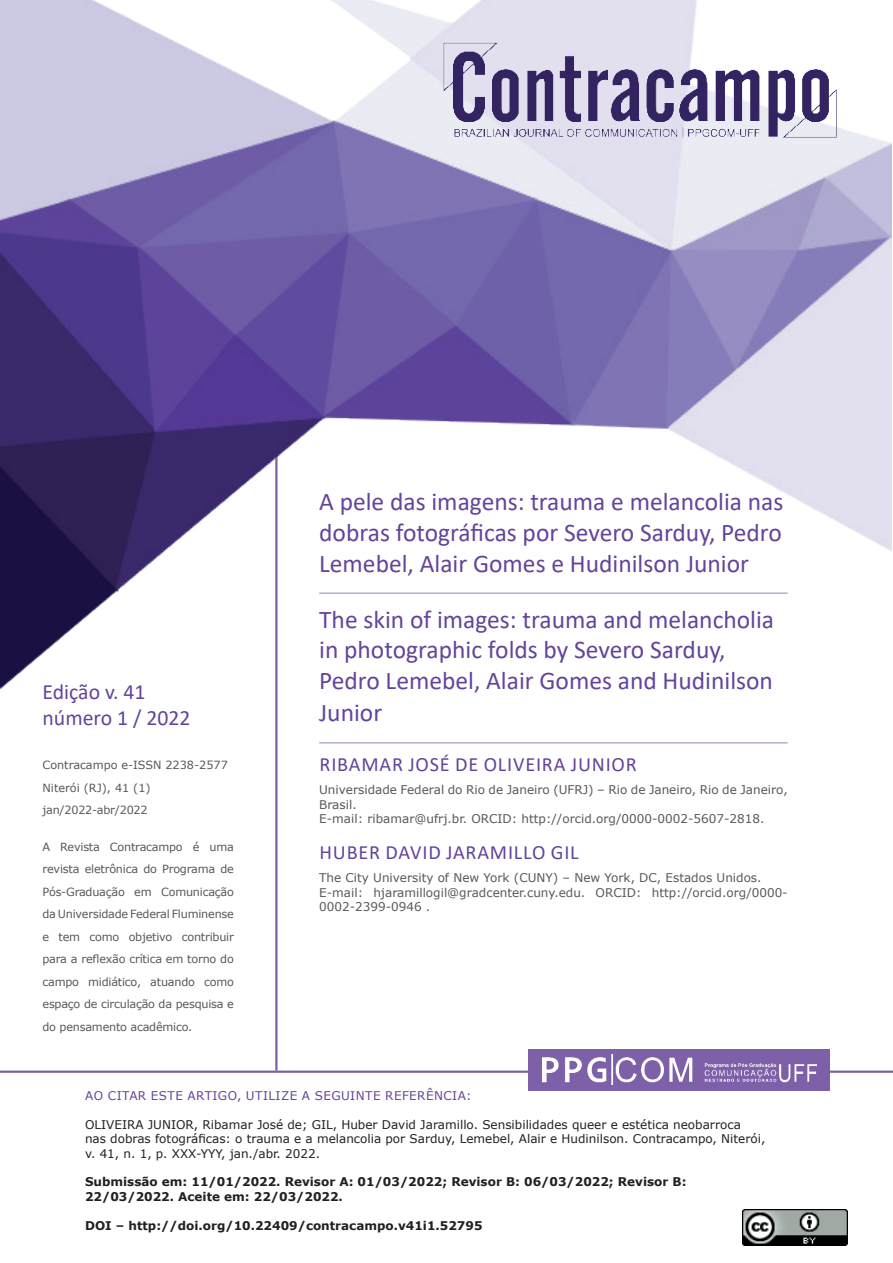
<style>
.page{position:relative;width:893px;height:1263px;background:#fff}
.page>*{position:absolute;margin:0;border:0;box-sizing:border-box;transform-origin:0 0}
.t1{font:25.5px/31.2px "Calibri";color:#63449b;text-align:justify}
.t2{font:21.75px/26.1px "Calibri";color:#63449b}
.t3{font:20.25px "Calibri";letter-spacing:.04em;color:#63449b}
.t4{font:12px/14.4px "Verdana";color:#57585a}
.t5{font:12px/14.4px "Verdana";color:#231f20}
.t6{font:700 12px/14.4px "Verdana";color:#231f20}
.t7{font:12px "Verdana";letter-spacing:.035em;color:#63449b}
.t8{font:11.25px/22.5px "Verdana";letter-spacing:-.02em;color:#57585a;text-align:justify}
.t9{font:11.25px/22.5px "Verdana";color:#57585a}
</style>
<div class="page">
<hr style="left:275px;top:453px;width:3px;height:617px;background:#7e60a9">
<img style="left:0;top:0;width:891px;height:709px">
<hr style="left:0;top:1070px;width:893px;height:3px;background:#7e60a9">
<div style="left:528px;top:1049px;width:302px;height:41px;background:#7e60a9"></div>
<img style="left:542px;top:1054px;width:275px;height:31px">
<img style="left:427px;top:28px;width:420px;height:120px">
<img style="left:742px;top:1209px;width:105px;height:37px">
<hr style="left:319px;top:593px;width:469px;height:1px;background:#9c80ba">
<hr style="left:319px;top:742px;width:469px;height:1px;background:#9c80ba">
<h2 class="t2" style="left:43px;top:678px;width:150px">Edição v. 41 número 1 / 2022</h2>
<p class="t9" style="left:43px;top:753px;width:187px">Contracampo e-ISSN 2238-2577<br>Niterói (RJ), 41 (1) jan/2022-abr/2022</p>
<p class="t8" style="left:43px;top:835px;width:193px">A Revista Contracampo é uma revista eletrônica do Programa de Pós-Graduação em Comunicação da Universidade Federal Fluminense e tem como objetivo contribuir para a reflexão crítica em torno do campo midiático, atuando como espaço de circulação da pesquisa e do pensamento acadêmico.</p>
<h1 class="t1" style="left:319px;top:486px;width:466px;line-height:30.6px">A pele das imagens: trauma e melancolia nas dobras fotográficas por Severo Sarduy, Pedro Lemebel, Alair Gomes e Hudinilson Junior</h1>
<h1 class="t1" style="left:319px;top:603px;width:456px;text-align:left">The skin of images: trauma and melancholia in photographic folds by Severo Sarduy, Pedro Lemebel, Alair Gomes and Hudinilson Junior</h1>
<h3 class="t3" style="left:320px;top:750px;width:319px">RIBAMAR JOSÉ DE OLIVEIRA JUNIOR</h3>
<p class="t4" style="left:319px;top:782px;width:470px">Universidade Federal do Rio de Janeiro (UFRJ) – Rio de Janeiro, Rio de Janeiro,<br>Brasil.<br>E-mail: ribamar@ufrj.br. ORCID: http://orcid.org/0000-0002-5607-2818.</p>
<h3 class="t3" style="left:320px;top:838px;width:261px">HUBER DAVID JARAMILLO GIL</h3>
<p class="t4" style="left:319px;top:870px;width:470px">The City University of New York (CUNY) – New York, DC, Estados Unidos.<br>E-mail: hjaramillogil@gradcenter.cuny.edu. ORCID: http://orcid.org/0000-<br>0002-2399-0946 .</p>
<p class="t7" style="left:85px;top:1087px;width:388px">AO CITAR ESTE ARTIGO, UTILIZE A SEGUINTE REFERÊNCIA:</p>
<p class="t5" style="left:85px;top:1117px;width:682px">OLIVEIRA JUNIOR, Ribamar José de; GIL, Huber David Jaramillo. Sensibilidades queer e estética neobarroca<br>nas dobras fotográficas: o trauma e a melancolia por Sarduy, Lemebel, Alair e Hudinilson. Contracampo, Niterói, v. 41, n. 1, p. XXX-YYY, jan./abr. 2022.</p>
<p class="t6" style="left:85px;top:1174px;width:603px">Submissão em: 11/01/2022. Revisor A: 01/03/2022; Revisor B: 06/03/2022; Revisor B:<br>22/03/2022. Aceite em: 22/03/2022.</p>
<p class="t6" style="left:85px;top:1218px;width:399px">DOI – http://doi.org/10.22409/contracampo.v41i1.52795</p>
</div>
